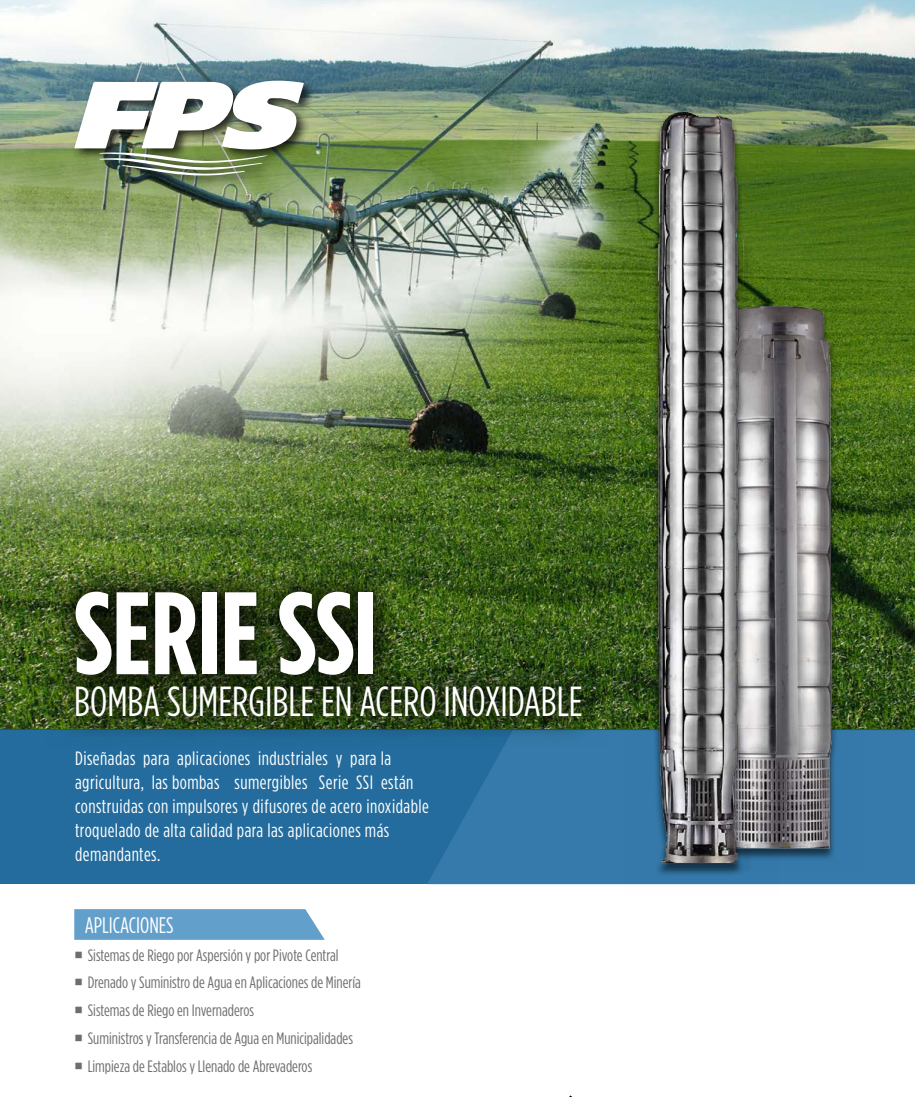
<style>
.page{position:relative;width:915px;height:1097px;background:#fff}
.page>*{position:absolute;margin:0;border:0;box-sizing:border-box;transform-origin:0 0}
.t1{font:700 117px "Gotham Condensed";color:#fff}
.t2{font:42px "Gotham Condensed";color:#fff}
.t3{font:22.5px "Gotham Condensed";color:#fff}
.t4{font:19.35px/24px "Gotham Condensed";letter-spacing:.025em;color:#fff}
.t5{font:16.5px/27.8px "Gotham Condensed";color:#6d6e71}
</style>
<div class="page">
<img style="left:0;top:0;width:914px;height:729px">
<div style="left:0;top:729px;width:914px;height:154px;background:#246c9d"></div>
<svg style="left:427px;top:730px;width:487px;height:155px;fill:#357aaa"></svg>
<svg style="left:47px;top:563px;width:562px;height:183px"></svg>
<div style="left:51px;top:567px;width:553px;height:174px;background:#000;opacity:.75"></div>
<svg style="left:74px;top:909px;width:251px;height:31px;background:#69a3cd"></svg>
<img style="left:777px;top:282px;width:85px;height:588px">
<img style="left:625px;top:93px;width:152px;height:792px">
<div style="left:71px;top:77px;width:245px;height:111px;background:#000;opacity:.75"></div>
<img style="left:74px;top:80px;width:230px;height:97px">
<h1 class="t1" style="left:74px;top:564px;width:304px">SERIE SSI</h1>
<h2 class="t2" style="left:74px;top:677px;width:510px">BOMBA SUMERGIBLE EN ACERO INOXIDABLE</h2>
<p class="t4" style="left:75px;top:745px;width:355px">Diseñadas para aplicaciones industriales y para la agricultura, las bombas sumergibles Serie SSI están construidas con impulsores y difusores de acero inoxidable troquelado de alta calidad para las aplicaciones más demandantes.</p>
<h3 class="t3" style="left:85px;top:912px;width:90px">APLICACIONES</h3>
<p class="t5" style="left:88px;top:941px;width:274px">Sistemas de Riego por Aspersión y por Pivote Central Drenado y Suministro de Agua en Aplicaciones de Minería Sistemas de Riego en Invernaderos<br>Suministros y Transferencia de Agua en Municipalidades Limpieza de Establos y Llenado de Abrevaderos</p>
</div>
